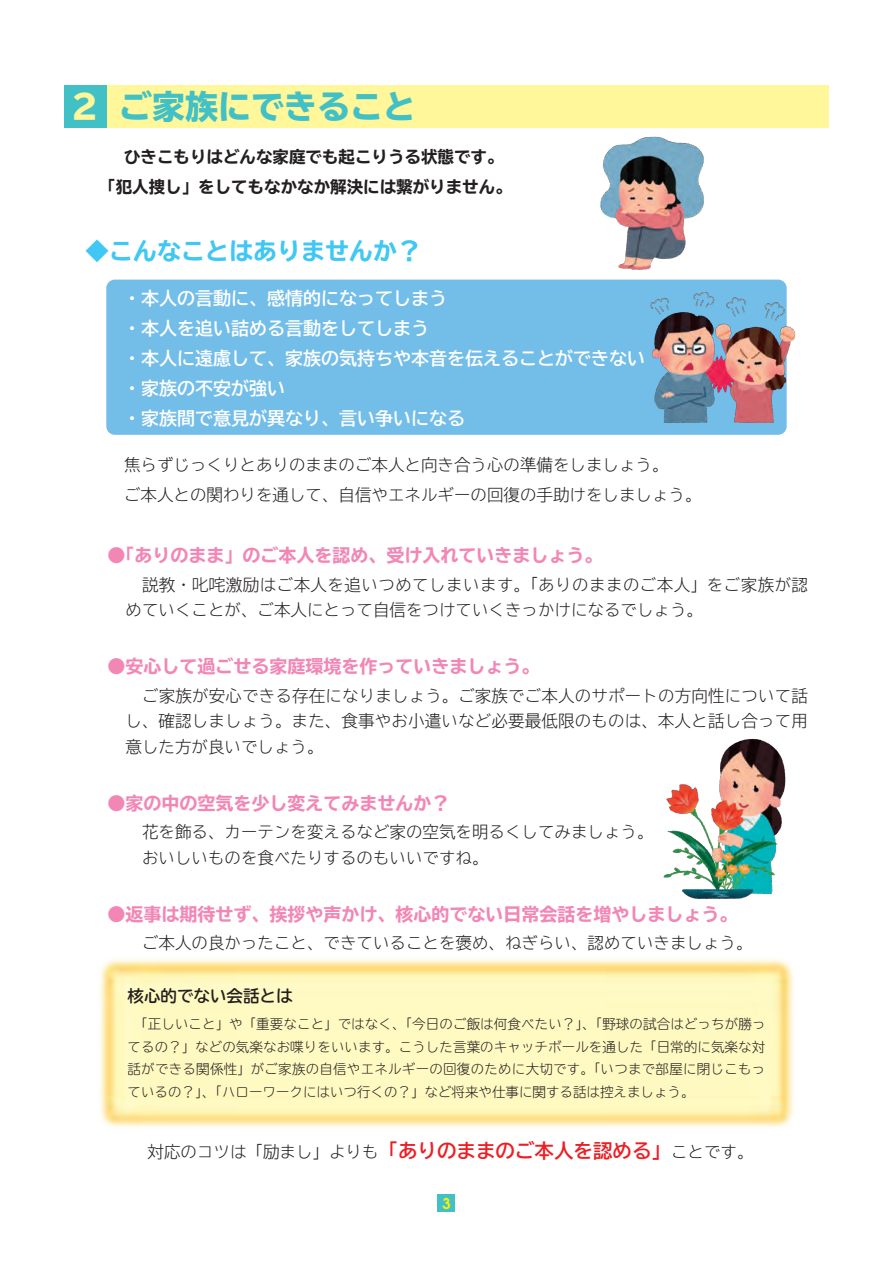
<style>
.page{position:relative;width:893px;height:1263px;background:#fff}
.page>*{position:absolute;margin:0;border:0;box-sizing:border-box;transform-origin:0 0}
.t1{font:800 33px "TBUD Go Std";color:#41c1c6}
.t2{font:800 33px "TBUD Go Std";color:#fff79a}
.t3{font:700 expanded 24px "TBUD Go Std";color:#40c7f4}
.t4{font:700 expanded 18px "TBUD Go Std";color:#f287b6}
.t5{font:700 18px/30px "TBUD Go Std";color:#fff}
.t6{font:300 16.5px/25.5px "TBUD Go Std Super";color:#231f20}
.t7{font:300 16.5px/25.5px "TBUD Go Std Super";letter-spacing:.025em;color:#231f20}
.t8{font:700 expanded 16.5px/30px "TBUD Go Std";color:#231f20;text-align:center}
.t9{font:700 16.5px "TBUDR Go Std";color:#231f20}
.t10{font:600 16.5px "Avant Garde ITC";color:#fff101}
.t11{font:300 13.5px/22.5px "TBUDR Go Std Super";color:#231f20;text-align:justify}
.s1{font-family:"TBUD Go Std";font-weight:700;font-size:19.5px;color:#ee1d23}
</style>
<div class="page">
<img style="left:100px;top:959px;width:694px;height:169px">
<div style="left:106px;top:280px;width:681px;height:155px;background:#73bde9;border-radius:9px"></div>
<img style="left:663px;top:738px;width:123px;height:161px">
<img style="left:650px;top:290px;width:146px;height:136px">
<div style="left:106px;top:85px;width:723px;height:43px;background:#fff79a"></div>
<div style="left:64px;top:85px;width:42px;height:43px;background:#41c1c6"></div>
<img style="left:600px;top:136px;width:104px;height:134px">
<div style="left:438px;top:1195px;width:17px;height:17px;background:#41c1c6"></div>
<h1 class="t2" style="left:72px;top:88px;width:29px">2</h1>
<h1 class="t1" style="left:119px;top:88px;width:299px">ご家族にできること</h1>
<p class="t8" style="left:99px;top:143px;width:414px">　ひきこもりはどんな家庭でも起こりうる状態です。「犯人捜し」をしてもなかなか解決には繋がりません。</p>
<h2 class="t3" style="left:85px;top:238px;width:337px">◆こんなことはありませんか？</h2>
<p class="t5" style="left:123px;top:283px;width:523px">・本人の言動に、感情的になってしまう<br>・本人を追い詰める言動をしてしまう<br>・本人に遠慮して、家族の気持ちや本音を伝えることができない・家族の不安が強い<br>・家族間で意見が異なり、言い争いになる</p>
<p class="t6" style="left:108px;top:449px;width:595px;line-height:30px">　焦らずじっくりとありのままのご本人と向き合う心の準備をしましょう。<br>　ご本人との関わりを通して、自信やエネルギーの回復の手助けをしましょう。</p>
<p class="t4" style="left:108px;top:545px;width:496px">●「ありのまま」のご本人を認め、受け入れていきましょう。</p>
<p class="t7" style="left:126px;top:571px;width:684px">　説教・叱咤激励はご本人を追いつめてしまいます。「ありのままのご本人」をご家族が認めていくことが、ご本人にとって自信をつけていくきっかけになるでしょう。</p>
<p class="t4" style="left:108px;top:656px;width:433px">●安心して過ごせる家庭環境を作っていきましょう。</p>
<p class="t6" style="left:126px;top:682px;width:684px;text-align:justify">　ご家族が安心できる存在になりましょう。ご家族でご本人のサポートの方向性について話し、確認しましょう。また、食事やお小遣いなど必要最低限のものは、本人と話し合って用意した方が良いでしょう。</p>
<p class="t4" style="left:108px;top:793px;width:361px">●家の中の空気を少し変えてみませんか？　</p>
<p class="t6" style="left:126px;top:819px;width:529px">　花を飾る、カーテンを変えるなど家の空気を明るくしてみましょう。　おいしいものを食べたりするのもいいですね。</p>
<p class="t4" style="left:108px;top:904px;width:631px">●返事は期待せず、挨拶や声かけ、核心的でない日常会話を増やしましょう。</p>
<p class="t6" style="left:126px;top:930px;width:628px">　ご本人の良かったこと、できていることを褒め、ねぎらい、認めていきましょう。</p>
<p class="t9" style="left:128px;top:982px;width:166px">核心的でない会話とは</p>
<p class="t11" style="left:128px;top:1012px;width:639px">　「正しいこと」や「重要なこと」ではなく、「今日のご飯は何食べたい？」、「野球の試合はどっちが勝ってるの？」などの気楽なお喋りをいいます。こうした言葉のキャッチボールを通した「日常的に気楽な対話ができる関係性」がご家族の自信やエネルギーの回復のために大切です。「いつまで部屋に閉じこもっているの？」、「ハローワークにはいつ行くの？」など将来や仕事に関する話は控えましょう。</p>
<p class="t6" style="left:148px;top:1138px;width:607px">対応のコツは「励まし」よりも<span class="s1">「ありのままのご本人を認める」</span>ことです。</p>
<p class="t10" style="left:442px;top:1194px;width:10px">3</p>
</div>
